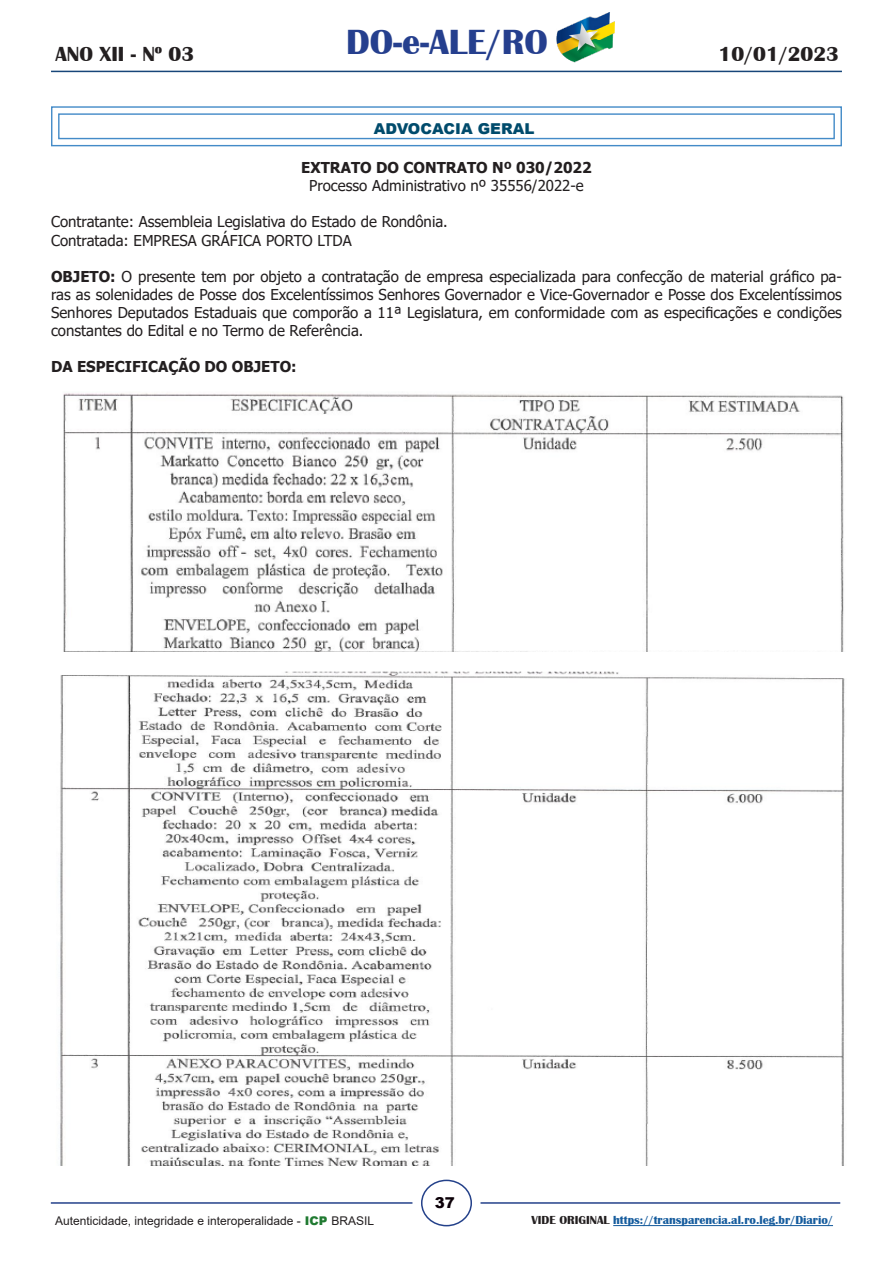
<style>
.page{position:relative;width:893px;height:1263px;background:#fff}
.page>*{position:absolute;margin:0;border:0;box-sizing:border-box;transform-origin:0 0}
.t1{font:700 36px "Britannic";color:#253f8e}
.t2{font:700 21px "Britannic";color:#231f20}
.t3{font:15px/18px "Tahoma";color:#231f20;text-align:justify}
.t4{font:700 15px "Tahoma";color:#231f20}
.t5{font:900 15px "Arial";color:#004b6c}
.t6{font:900 15px "Arial";color:#0c0008}
.t7{font:700 12px "Britannic";color:#175d9e}
.t8{font:12px "Arial";color:#231f20}
.s1{font-weight:700}
.s2{font-weight:900;color:#207a31}
.s3{color:#231f20}
</style>
<div class="page">
<hr style="left:51px;top:71px;width:791px;height:1px;background:#174679">
<img style="left:557px;top:13px;width:57px;height:50px">
<hr style="left:51px;top:1202px;width:361px;height:2px;background:#24418a">
<hr style="left:480px;top:1202px;width:360px;height:2px;background:#24418a">
<hr style="left:613px;top:1225px;width:220px;height:1px;background:#175d9e">
<div style="left:421px;top:1179px;width:51px;height:47px;border:2px solid #24418a;border-radius:50%"></div>
<svg style="left:51px;top:106px;width:791px;height:41px"></svg>
<div style="left:58px;top:113px;width:777px;height:26px;border:1px solid #3683c4"></div>
<img style="left:63px;top:393px;width:781px;height:259px">
<img style="left:60px;top:671px;width:785px;height:494px">
<h2 class="t2" style="left:55px;top:42px;width:140px">ANO XII - Nº 03</h2>
<h1 class="t1" style="left:346px;top:22px;width:203px">DO-e-ALE/RO</h1>
<h2 class="t2" style="left:719px;top:42px;width:122px">10/01/2023</h2>
<p class="t5" style="left:374px;top:117px;width:162px">ADVOCACIA GERAL</p>
<p class="t4" style="left:301px;top:157px;width:292px">EXTRATO DO CONTRATO Nº 030/2022</p>
<p class="t3" style="left:309px;top:178px;width:276px">Processo Administrativo nº 35556/2022-e</p>
<p class="t3" style="left:51px;top:214px;width:398px">Contratante: Assembleia Legislativa do Estado de Rondônia.</p>
<p class="t3" style="left:51px;top:232px;width:302px">Contratada: EMPRESA GRÁFICA PORTO LTDA</p>
<p class="t3" style="left:51px;top:268px;width:792px"><span class="s1">OBJETO:</span> O presente tem por objeto a contratação de empresa especializada para confecção de material gráfico pa&shy;ras as solenidades de Posse dos Excelentíssimos Senhores Governador e Vice-Governador e Posse dos Excelentíssimos Senhores Deputados Estaduais que comporão a 11ª Legislatura, em conformidade com as especificações e condições constantes do Edital e no Termo de Referência.</p>
<p class="t4" style="left:51px;top:355px;width:247px">DA ESPECIFICAÇÃO DO OBJETO:</p>
<p class="t8" style="left:55px;top:1212px;width:320px">Autenticidade, integridade e interoperalidade - <span class="s2">ICP</span> BRASIL</p>
<p class="t6" style="left:435px;top:1192px;width:22px">37</p>
<p class="t7" style="left:531px;top:1213px;width:303px"><span class="s3">VIDE ORIGINAL</span> https://transparencia.al.ro.leg.br/Diario/</p>
</div>
